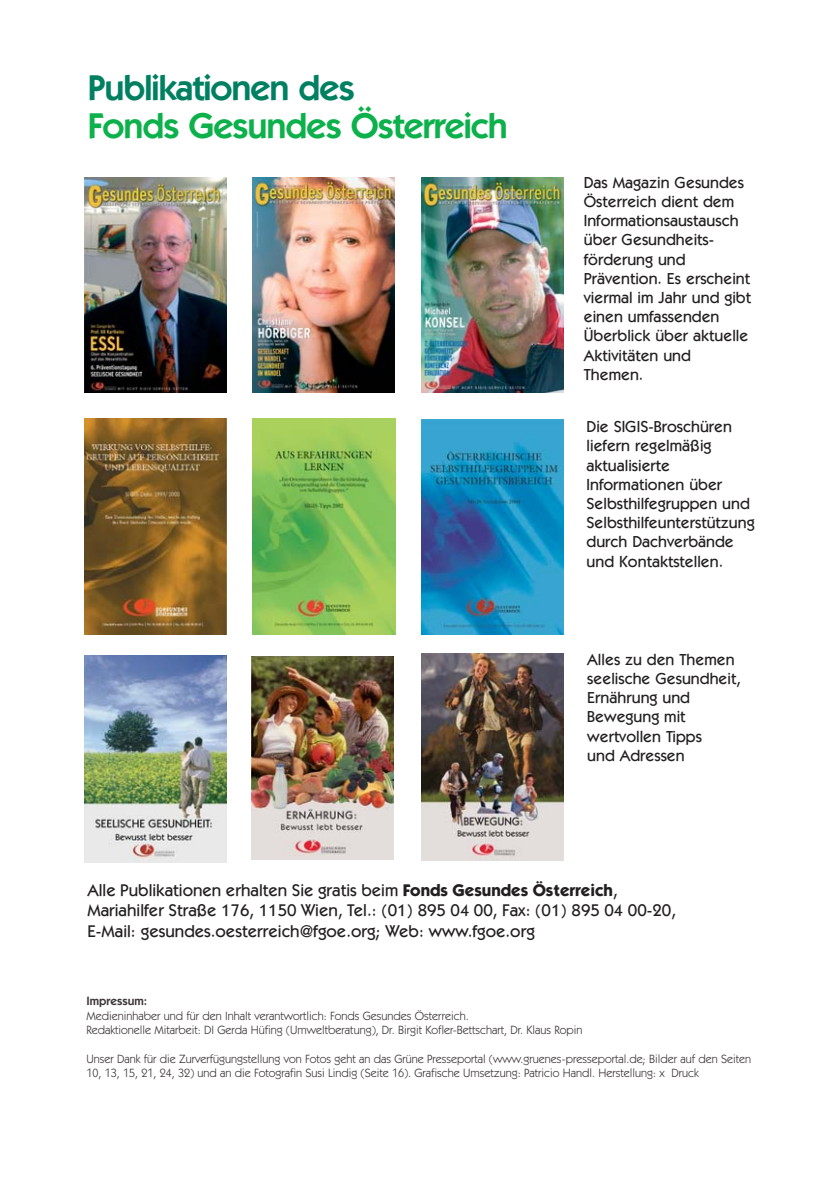
<style>
.page{position:relative;width:840px;height:1191px;background:#fff}
.page>*{position:absolute;margin:0;border:0;box-sizing:border-box;transform-origin:0 0}
.t1{font:600 36px "Itc Kabel";letter-spacing:-.03em;color:#0cb14b}
.t2{font:600 36px "Itc Kabel";letter-spacing:-.03em;color:#008061}
.t3{font:500 17px/20.4px "Itc Kabel";color:#231f20}
.t4{font:500 16px/19.2px "Itc Kabel";color:#231f20}
.t5{font:12px/14.4px "Itc Kabel";color:#3d3537}
.t6{font:600 12px "Itc Kabel";color:#3d3537}
.s1{font-weight:700}
</style>
<div class="page">
<img style="left:85px;top:177px;width:141px;height:216px">
<img style="left:253px;top:177px;width:141px;height:216px">
<img style="left:421px;top:177px;width:142px;height:216px">
<img style="left:421px;top:419px;width:141px;height:216px">
<img style="left:85px;top:419px;width:141px;height:215px">
<img style="left:253px;top:419px;width:142px;height:215px">
<img style="left:252px;top:656px;width:141px;height:204px">
<img style="left:421px;top:653px;width:142px;height:207px">
<img style="left:85px;top:656px;width:141px;height:206px">
<h1 class="t2" style="left:87px;top:74px;width:268px">Publikationen des</h1>
<h1 class="t1" style="left:87px;top:112px;width:421px">Fonds Gesundes Österreich</h1>
<p class="t4" style="left:583px;top:174px;width:169px">Das Magazin Gesundes<br>Österreich dient dem<br>Informationsaustausch über Gesundheits&shy;förderung und<br>Prävention. Es erscheint viermal im Jahr und gibt einen umfassenden<br>Überblick über aktuelle<br>Aktivitäten und<br>Themen.</p>
<p class="t4" style="left:586px;top:418px;width:169px">Die SIGIS-Broschüren liefern regelmäßig aktualisierte<br>Informationen über<br>Selbsthilfegruppen und<br>Selbsthilfeunterstützung durch Dachverbände und Kontaktstellen.</p>
<p class="t4" style="left:587px;top:651px;width:155px">Alles zu den Themen seelische Gesundheit,<br>Ernährung und<br>Bewegung mit wertvollen Tipps<br>und Adressen</p>
<p class="t3" style="left:87px;top:881px;width:590px">Alle Publikationen erhalten Sie gratis beim <span class="s1">Fonds Gesundes Österreich</span>,<br>Mariahilfer Straße 176, 1150 Wien, Tel.: (01) 895 04 00, Fax: (01) 895 04 00-20,<br>E-Mail: gesundes.oesterreich@fgoe.org; Web: www.fgoe.org</p>
<p class="t6" style="left:87px;top:996px;width:62px">Impressum:</p>
<p class="t5" style="left:87px;top:1009px;width:497px">Medieninhaber und für den Inhalt verantwortlich: Fonds Gesundes Österreich.<br>Redaktionelle Mitarbeit: DI Gerda Hüfing (Umweltberatung), Dr. Birgit Kofler-Bettschart, Dr. Klaus Ropin</p>
<p class="t5" style="left:87px;top:1052px;width:665px">Unser Dank für die Zurverfügungstellung von Fotos geht an das Grüne Presseportal (www.gruenes-presseportal.de; Bilder auf den Seiten<br>10, 13, 15, 21, 24, 32) und an die Fotografin Susi Lindig (Seite 16). Grafische Umsetzung: Patricio Handl. Herstellung: x Druck</p>
</div>
